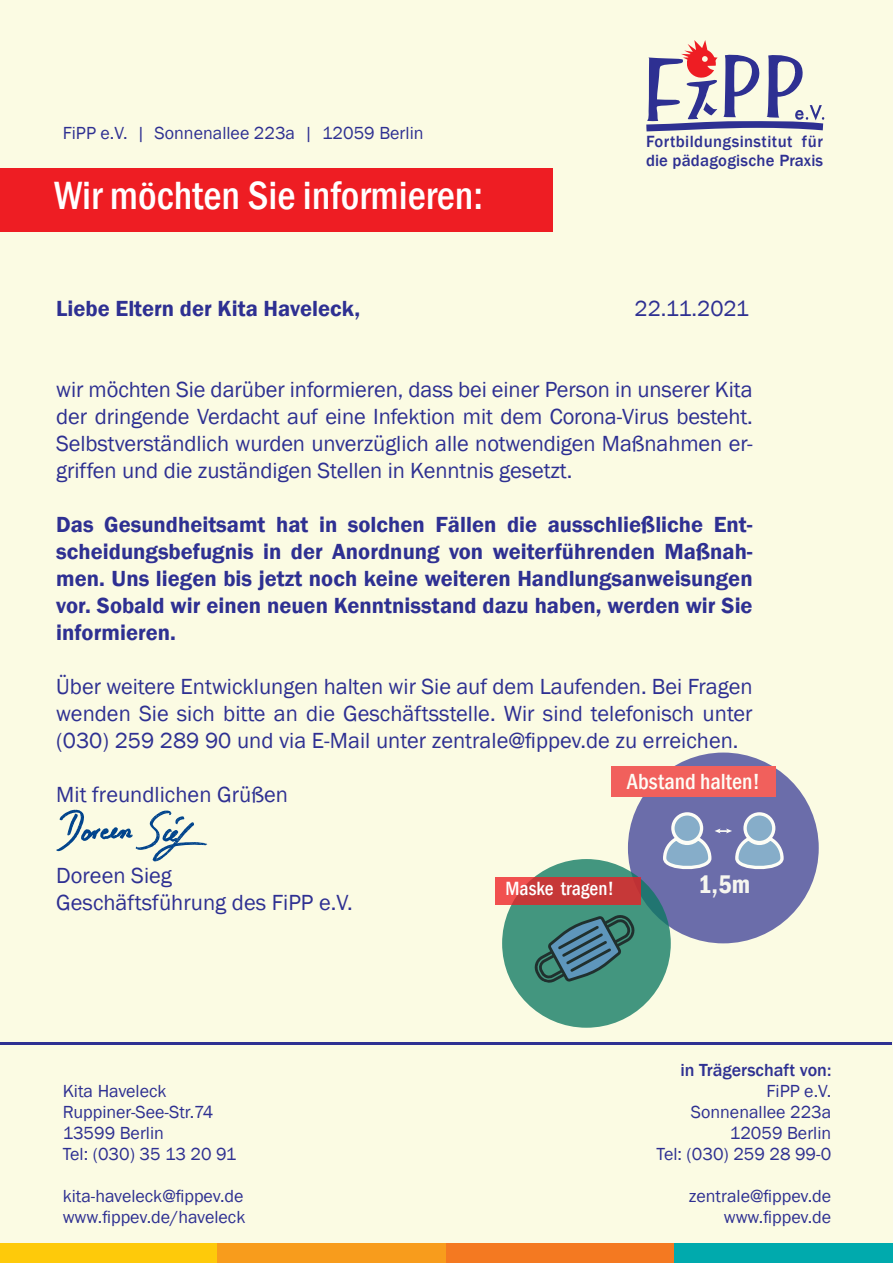
<style>
.page{position:relative;width:893px;height:1263px;background:#fbfbe3}
.page>*{position:absolute;margin:0;border:0;box-sizing:border-box;transform-origin:0 0}
.t1{font:500 condensed 40.5px "Franklin Gothic";color:#fff}
.t2{font:600 condensed 26.25px "Franklin Gothic";color:#f4f5f5}
.t3{font:22.5px/27px "Franklin Gothic";color:#2e3092;text-align:justify}
.t4{font:600 22.5px/27px "Franklin Gothic";color:#2e3092;text-align:justify}
.t5{font:500 condensed 22.5px "Franklin Gothic";color:#fff}
.t6{font:500 condensed 19.65px "Franklin Gothic";color:#fff}
.t7{font:18px/21px "Franklin Gothic";color:#2e3092}
.t8{font:500 18px "Franklin Gothic";color:#2e3092}
.t9{font:500 16.65px/19px "Franklin Gothic";letter-spacing:.025em;color:#2e3092}
</style>
<div class="page">
<div style="left:0;top:168px;width:553px;height:64px;background:#ee1d23"></div>
<hr style="left:1px;top:1041px;width:891px;height:3px;background:#2e3092">
<svg style="left:646px;top:40px;width:179px;height:91px"></svg>
<div style="left:0;top:1244px;width:218px;height:19px;background:#feca0a"></div>
<div style="left:218px;top:1244px;width:228px;height:19px;background:#f89c1c"></div>
<div style="left:446px;top:1244px;width:228px;height:19px;background:#f47921"></div>
<div style="left:675px;top:1244px;width:218px;height:19px;background:#00aaad"></div>
<div style="left:628px;top:752px;width:191px;height:191px;background:#6b6daa;border-radius:50%"></div>
<div style="left:611px;top:766px;width:165px;height:31px;background:#f1605c"></div>
<svg style="left:673px;top:814px;width:29px;height:28px"></svg>
<div style="left:671px;top:812px;width:32px;height:32px;border:3px solid #fff;border-radius:50%"></div>
<svg style="left:745px;top:814px;width:29px;height:28px"></svg>
<div style="left:743px;top:812px;width:32px;height:32px;border:3px solid #fff;border-radius:50%"></div>
<svg style="left:663px;top:828px;width:121px;height:42px"></svg>
<svg style="left:56px;top:809px;width:151px;height:53px"></svg>
<svg style="left:502px;top:859px;width:169px;height:169px;background:#44947e"></svg>
<svg style="left:533px;top:913px;width:103px;height:70px;background:#427e7c"></svg>
<svg style="left:495px;top:877px;width:146px;height:27px;background:#cd3c3c"></svg>
<p class="t7" style="left:63px;top:123px;width:362px">FiPP e.V. | Sonnenallee 223a | 12059 Berlin</p>
<h1 class="t1" style="left:54px;top:169px;width:431px">Wir möchten Sie informieren:</h1>
<p class="t9" style="left:646px;top:132px;width:178px">Fortbildungsinstitut für die pädagogische Praxis</p>
<p class="t4" style="left:56px;top:295px;width:305px">Liebe Eltern der Kita Haveleck,</p>
<p class="t3" style="left:635px;top:295px;width:116px">22.11.2021</p>
<p class="t3" style="left:56px;top:376px;width:698px">wir möchten Sie darüber informieren, dass bei einer Person in unserer Kita der dringende Verdacht auf eine Infektion mit dem Corona-Virus besteht.<br>Selbstverständlich wurden unverzüglich alle notwendigen Maßnahmen er&shy;griffen und die zuständigen Stellen in Kenntnis gesetzt.</p>
<p class="t4" style="left:56px;top:511px;width:698px">Das Gesundheitsamt hat in solchen Fällen die ausschließliche Ent&shy;scheidungsbefugnis in der Anordnung von weiterführenden Maßnah&shy;men. Uns liegen bis jetzt noch keine weiteren Handlungsanweisungen vor. Sobald wir einen neuen Kenntnisstand dazu haben, werden wir Sie informieren.</p>
<p class="t3" style="left:56px;top:673px;width:698px">Über weitere Entwicklungen halten wir Sie auf dem Laufenden. Bei Fragen wenden Sie sich bitte an die Geschäftsstelle. Wir sind telefonisch unter (030) 259 289 90 und via E-Mail unter zentrale@fippev.de zu erreichen.</p>
<p class="t3" style="left:56px;top:781px;width:233px">Mit freundlichen Grüßen</p>
<p class="t5" style="left:627px;top:766px;width:135px">Abstand halten!</p>
<p class="t3" style="left:56px;top:862px;width:298px">Doreen Sieg<br>Geschäftsführung des FiPP e.V.</p>
<p class="t7" style="left:63px;top:1080px;width:175px">Kita Haveleck<br>Ruppiner-See-Str.74<br>13599 Berlin<br>Tel: (030) 35 13 20 91</p>
<p class="t7" style="left:63px;top:1186px;width:184px">kita-haveleck@fippev.de www.fippev.de/haveleck</p>
<p class="t6" style="left:505px;top:876px;width:110px">Maske tragen!</p>
<p class="t2" style="left:698px;top:867px;width:53px">1,5m</p>
<p class="t8" style="left:680px;top:1058px;width:152px">in Trägerschaft von:</p>
<p class="t7" style="left:657px;top:1081px;width:176px;text-align:right">FiPP e.V.<br>Sonnenallee 223a<br>12059 Berlin<br>Tel: (030) 259 28 99-0</p>
<p class="t7" style="left:689px;top:1186px;width:144px;text-align:right">zentrale@fippev.de www.fippev.de</p>
</div>
